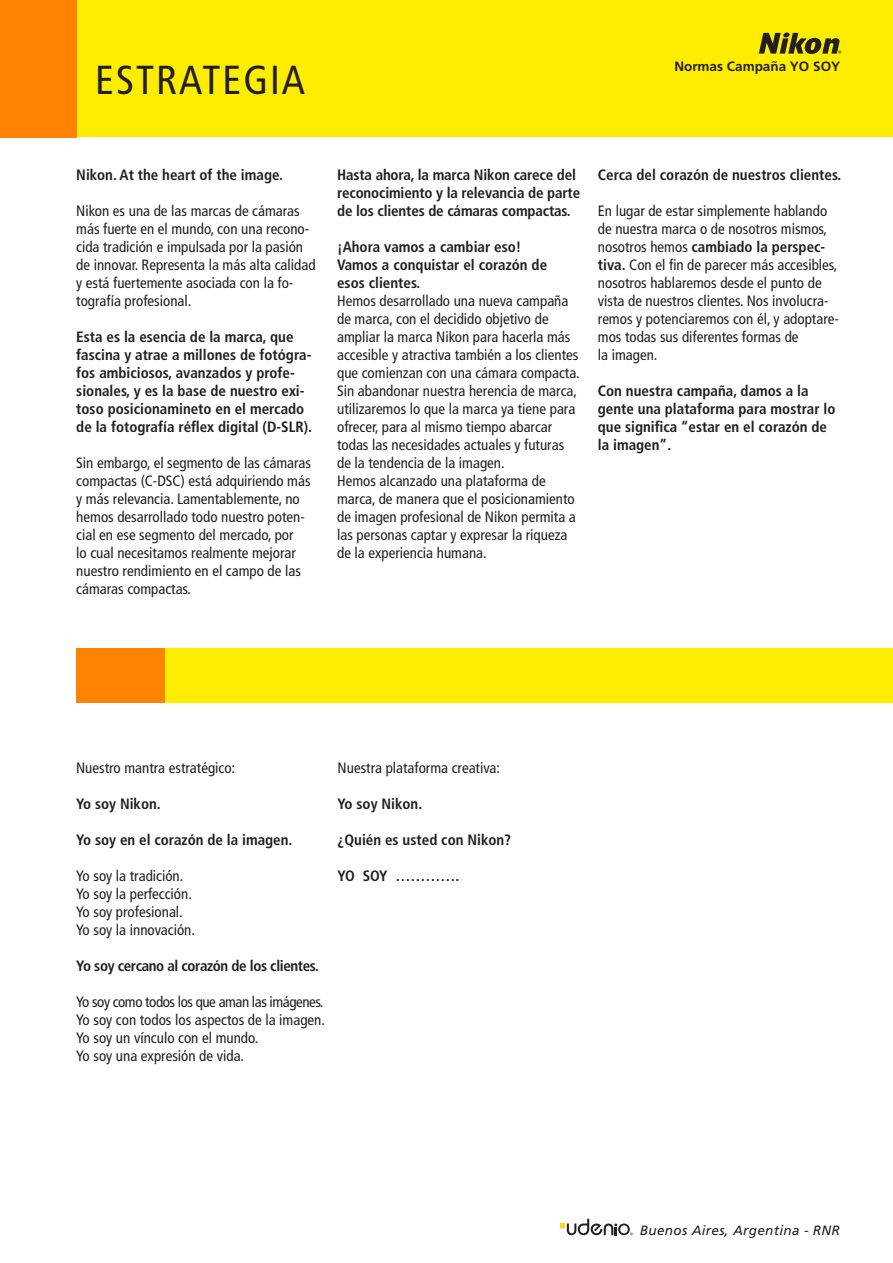
<style>
.page{position:relative;width:893px;height:1263px;background:#fff}
.page>*{position:absolute;margin:0;border:0;box-sizing:border-box;transform-origin:0 0}
.t1{font:condensed 40.5px "Frutiger";letter-spacing:.05em;color:#231f20}
.t2{font:condensed 15px/18px "Frutiger";color:#231f20}
.t3{font:700 condensed 15px/18px "Frutiger";color:#231f20}
.t4{font:condensed 15px "Frutiger";letter-spacing:-.03em;color:#231f20}
.t5{font:700 condensed 15px "Frutiger";letter-spacing:-.025em;color:#231f20}
.t6{font:italic 13.5px "Frutiger";letter-spacing:.025em;color:#231f20}
.t7{font:700 13.5px "Frutiger";color:#231f20}
.s1{font-weight:700}
</style>
<div class="page">
<svg style="left:560px;top:1219px;width:73px;height:17px"></svg>
<div style="left:0;top:0;width:893px;height:137px;background:#ffed00"></div>
<div style="left:0;top:0;width:77px;height:137px;background:#ff8200"></div>
<svg style="left:759px;top:33px;width:82px;height:21px"></svg>
<div style="left:78px;top:648px;width:815px;height:54px;background:#ffed00"></div>
<div style="left:76px;top:648px;width:88px;height:54px;background:#ff8200"></div>
<p class="t1" style="left:95px;top:57px;width:211px">ESTRATEGIA</p>
<p class="t7" style="left:674px;top:58px;width:167px">Normas Campaña YO SOY</p>
<p class="t3" style="left:76px;top:166px;width:208px">Nikon. At the heart of the image.</p>
<p class="t2" style="left:76px;top:202px;width:241px">Nikon es una de las marcas de cámaras más fuerte en el mundo, con una recono&shy;cida tradición e impulsada por la pasión de innovar. Representa la más alta calidad y está fuertemente asociada con la fo&shy;tografía profesional.</p>
<p class="t3" style="left:76px;top:328px;width:237px">Esta es la esencia de la marca, que fascina y atrae a millones de fotógra&shy;fos ambiciosos, avanzados y profe&shy;sionales, y es la base de nuestro exi&shy;toso posicionamineto en el mercado de la fotografía réflex digital (D-SLR).</p>
<p class="t2" style="left:76px;top:454px;width:236px">Sin embargo, el segmento de las cámaras compactas (C-DSC) está adquiriendo más y más relevancia. Lamentablemente, no hemos desarrollado todo nuestro poten&shy;cial en ese segmento del mercado, por<br>lo cual necesitamos realmente mejorar nuestro rendimiento en el campo de las cámaras compactas.</p>
<p class="t3" style="left:337px;top:166px;width:245px">Hasta ahora, la marca Nikon carece del reconocimiento y la relevancia de parte de los clientes de cámaras compactas.</p>
<p class="t3" style="left:337px;top:238px;width:186px">¡Ahora vamos a cambiar eso!</p>
<p class="t3" style="left:337px;top:256px;width:212px">Vamos a conquistar el corazón de</p>
<p class="t3" style="left:337px;top:274px;width:85px">esos clientes.</p>
<p class="t2" style="left:337px;top:292px;width:244px">Hemos desarrollado una nueva campaña de marca, con el decidido objetivo de ampliar la marca Nikon para hacerla más accesible y atractiva también a los clientes que comienzan con una cámara compacta.</p>
<p class="t2" style="left:337px;top:382px;width:241px">Sin abandonar nuestra herencia de marca, utilizaremos lo que la marca ya tiene para ofrecer, para al mismo tiempo abarcar todas las necesidades actuales y futuras de la tendencia de la imagen.</p>
<p class="t2" style="left:337px;top:472px;width:240px">Hemos alcanzado una plataforma de marca, de manera que el posicionamiento de imagen profesional de Nikon permita a las personas captar y expresar la riqueza de la experiencia humana.</p>
<p class="t3" style="left:598px;top:165px;width:245px">Cerca del corazón de nuestros clientes.</p>
<p class="t2" style="left:598px;top:201px;width:242px">En lugar de estar simplemente hablando de nuestra marca o de nosotros mismos, nosotros hemos <span class="s1">cambiado la perspec&shy;tiva.</span> Con el fin de parecer más accesibles, nosotros hablaremos desde el punto de vista de nuestros clientes. Nos involucra&shy;remos y potenciaremos con él, y adoptare&shy;mos todas sus diferentes formas de</p>
<p class="t2" style="left:598px;top:345px;width:61px">la imagen.</p>
<p class="t3" style="left:598px;top:381px;width:239px">Con nuestra campaña, damos a la gente una plataforma para mostrar lo que significa “estar en el corazón de la imagen”.</p>
<p class="t2" style="left:76px;top:759px;width:161px">Nuestro mantra estratégico:</p>
<p class="t3" style="left:76px;top:795px;width:86px">Yo soy Nikon.</p>
<p class="t3" style="left:76px;top:831px;width:218px">Yo soy en el corazón de la imagen.</p>
<p class="t2" style="left:76px;top:867px;width:109px">Yo soy la tradición.</p>
<p class="t2" style="left:76px;top:885px;width:117px">Yo soy la perfección.</p>
<p class="t2" style="left:76px;top:903px;width:108px">Yo soy profesional.</p>
<p class="t2" style="left:76px;top:921px;width:121px">Yo soy la innovación.</p>
<p class="t5" style="left:76px;top:957px;width:244px">Yo soy cercano al corazón de los clientes.</p>
<p class="t4" style="left:76px;top:993px;width:249px">Yo soy como todos los que aman las imágenes.</p>
<p class="t2" style="left:76px;top:1011px;width:250px">Yo soy con todos los aspectos de la imagen.</p>
<p class="t2" style="left:76px;top:1029px;width:184px">Yo soy un vínculo con el mundo.</p>
<p class="t2" style="left:76px;top:1047px;width:170px">Yo soy una expresión de vida.</p>
<p class="t2" style="left:338px;top:759px;width:164px">Nuestra plataforma creativa:</p>
<p class="t3" style="left:338px;top:795px;width:86px">Yo soy Nikon.</p>
<p class="t3" style="left:338px;top:831px;width:175px">¿Quién es usted con Nikon?</p>
<p class="t3" style="left:338px;top:867px;width:123px">YO SOY ………….</p>
<p class="t6" style="left:640px;top:1223px;width:201px">Buenos Aires, Argentina - RNR</p>
</div>
